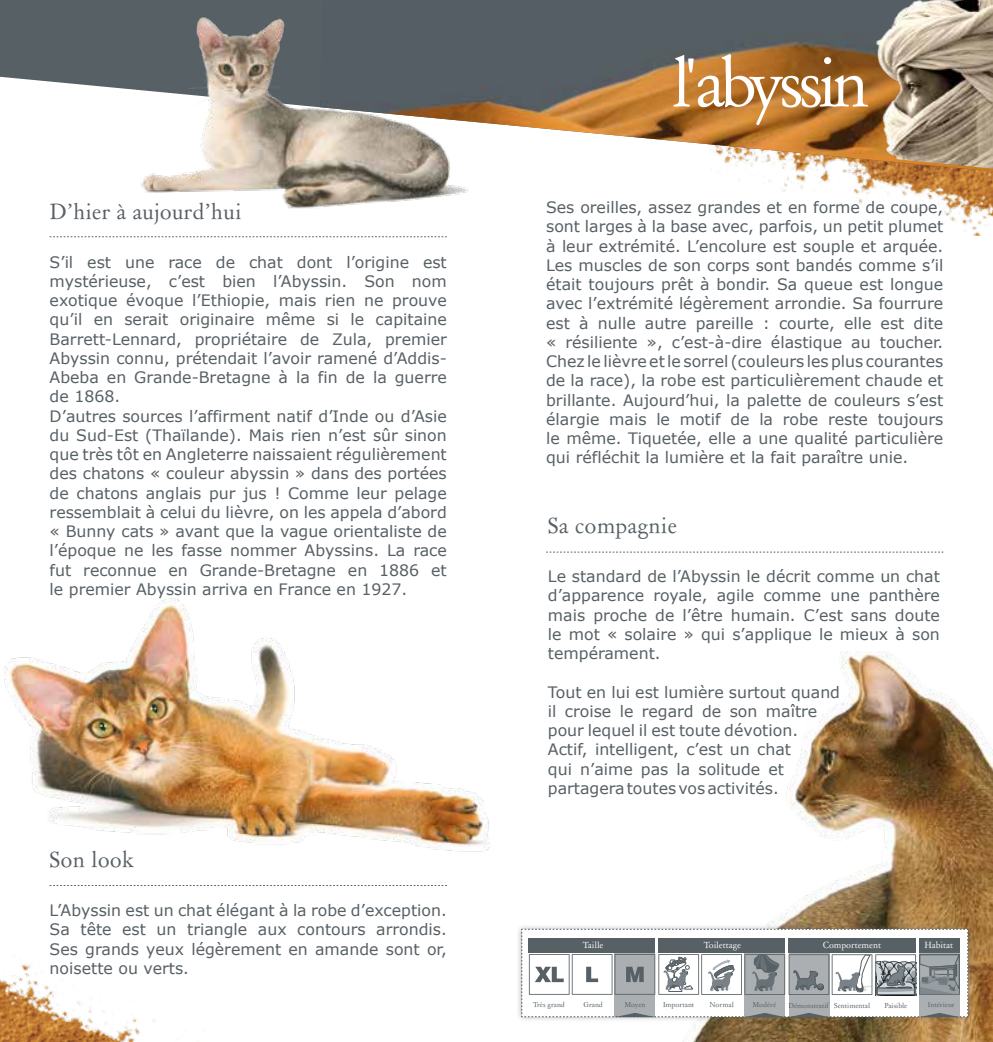
<style>
.page{position:relative;width:993px;height:1042px;background:#fff}
.page>*{position:absolute;margin:0;border:0;box-sizing:border-box;transform-origin:0 0}
.t1{font:21px "Day Roman";color:#576065}
.t2{font:15.75px/19.2px "Verdana";color:#576065;text-align:justify}
.t3{font:8.58px "Day Roman";letter-spacing:-.005em;color:#fff}
.t4{font:6.83px "Day Roman";letter-spacing:-.005em;color:#576065}
</style>
<div class="page">
<img style="left:739px;top:171px;width:253px;height:65px">
<img style="left:4px;top:598px;width:486px;height:254px">
<svg style="left:0;top:0;width:124px;height:89px;background:#626b6f"></svg>
<img style="left:485px;top:0;width:507px;height:171px">
<svg style="left:673px;top:54px;width:176px;height:71px"></svg>
<svg style="left:50px;top:236px;width:396px;height:1px"></svg>
<img style="left:683px;top:651px;width:309px;height:391px">
<svg style="left:546px;top:552px;width:397px;height:1px"></svg>
<svg style="left:50px;top:885px;width:396px;height:1px"></svg>
<img style="left:124px;top:0;width:361px;height:209px">
<img style="left:0;top:964px;width:198px;height:78px">
<div style="left:516px;top:924px;width:457px;height:98px;background:#576065;opacity:.45"></div>
<img style="left:849px;top:0;width:143px;height:169px">
<svg style="left:520px;top:928px;width:448px;height:89px"></svg>
<h1 class="t1" style="left:50px;top:197px;width:193px">D’hier à aujourd’hui</h1>
<p class="t2" style="left:50px;top:252px;width:398px;text-align:left">S’il est une race de chat dont l’origine est mystérieuse, c’est bien l’Abyssin. Son nom exotique évoque l’Ethiopie, mais rien ne prouve qu’il en serait originaire même si le capitaine Barrett-Lennard, propriétaire de Zula, premier Abyssin connu, prétendait l’avoir ramené d’Addis-Abeba en Grande-Bretagne à la fin de la guerre de 1868.<br>D’autres sources l’affirment natif d’Inde ou d’Asie du Sud-Est (Thaïlande). Mais rien n’est sûr sinon que très tôt en Angleterre naissaient régulièrement des chatons « couleur abyssin » dans des portées de chatons anglais pur jus ! Comme leur pelage ressemblait à celui du lièvre, on les appela d’abord « Bunny cats » avant que la vague orientaliste de l’époque ne les fasse nommer Abyssins. La race fut reconnue en Grande-Bretagne en 1886 et le premier Abyssin arriva en France en 1927.</p>
<h1 class="t1" style="left:50px;top:846px;width:86px">Son look</h1>
<p class="t2" style="left:50px;top:900px;width:398px">L’Abyssin est un chat élégant à la robe d’exception.<br>Sa tête est un triangle aux contours arrondis.<br>Ses grands yeux légèrement en amande sont or, noisette ou verts.</p>
<p class="t2" style="left:546px;top:197px;width:398px">Ses oreilles, assez grandes et en forme de coupe, sont larges à la base avec, parfois, un petit plumet à leur extrémité. L’encolure est souple et arquée.<br>Les muscles de son corps sont bandés comme s’il était toujours prêt à bondir. Sa queue est longue avec l’extrémité légèrement arrondie. Sa fourrure est à nulle autre pareille : courte, elle est dite « résiliente », c’est-à-dire élastique au toucher.<br>Chez le lièvre et le sorrel (couleurs les plus courantes de la race), la robe est particulièrement chaude et brillante. Aujourd’hui, la palette de couleurs s’est élargie mais le motif de la robe reste toujours le même. Tiquetée, elle a une qualité particulière qui réfléchit la lumière et la fait paraître unie.</p>
<h1 class="t1" style="left:547px;top:512px;width:130px">Sa compagnie</h1>
<p class="t2" style="left:547px;top:566px;width:393px">Le standard de l’Abyssin le décrit comme un chat d’apparence royale, agile comme une panthère mais proche de l’être humain. C’est sans doute le mot « solaire » qui s’applique le mieux à son tempérament.</p>
<p class="t2" style="left:547px;top:682px;width:293px;text-align:left">Tout en lui est lumière surtout quand il croise le regard de son maître pour lequel il est toute dévotion.<br>Actif, intelligent, c’est un chat<br>qui n’aime pas la solitude et partagera toutes vos activités.</p>
<p class="t3" style="left:582px;top:939px;width:22px">Taille</p>
<p class="t3" style="left:703px;top:939px;width:39px">Toilettage</p>
<p class="t3" style="left:822px;top:939px;width:60px">Comportement</p>
<p class="t3" style="left:924px;top:939px;width:30px">Habitat</p>
<p class="t4" style="left:533px;top:1000px;width:33px">Très grand</p>
<p class="t4" style="left:583px;top:1000px;width:21px">Grand</p>
<p class="t4" style="left:624px;top:1000px;width:23px">Moyen</p>
<p class="t4" style="left:663px;top:1000px;width:33px">Important</p>
<p class="t4" style="left:709px;top:1000px;width:26px">Normal</p>
<p class="t4" style="left:752px;top:1000px;width:25px">Modéré</p>
<p class="t4" style="left:788px;top:1001px;width:83px">Démonstratif Sentimental</p>
<p class="t4" style="left:884px;top:1001px;width:25px">Paisible</p>
<p class="t4" style="left:927px;top:1000px;width:28px">Intérieur</p>
</div>
